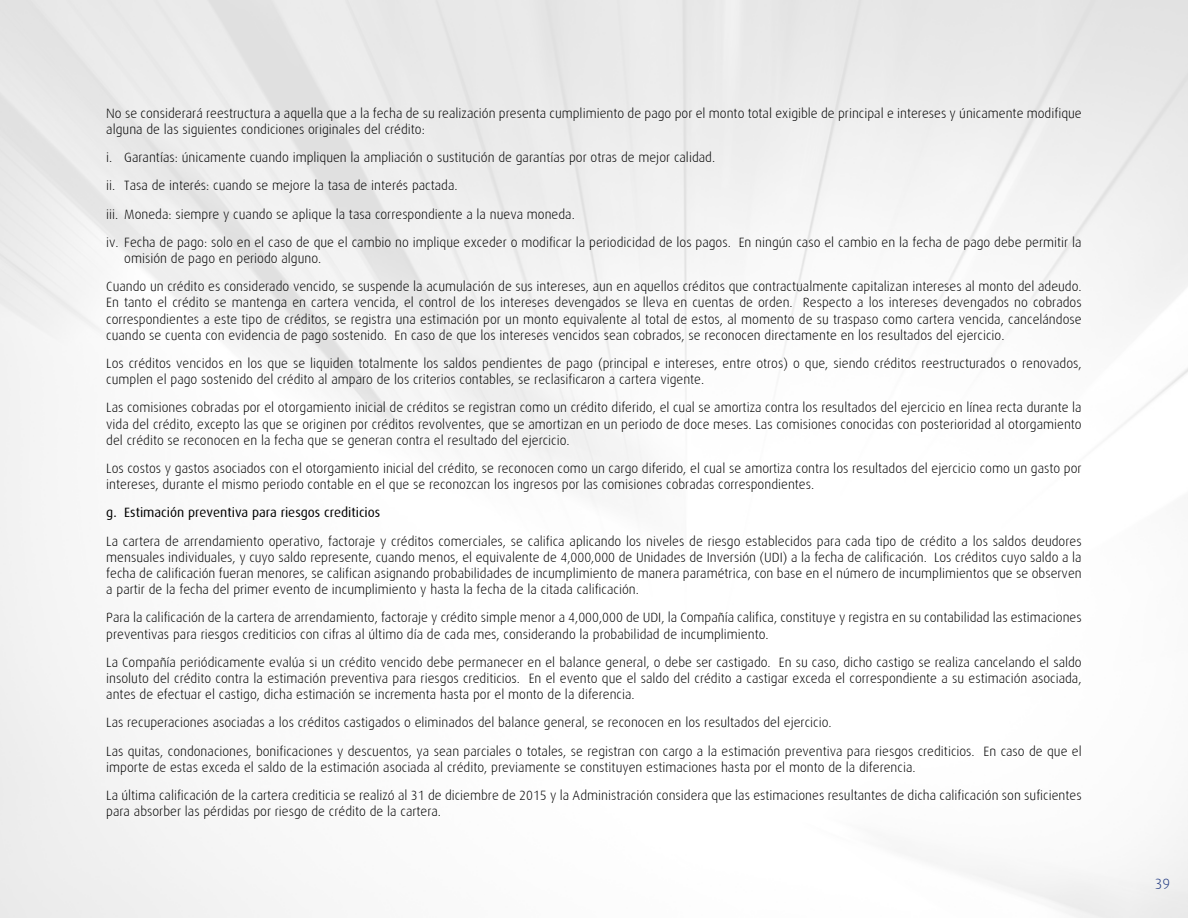
<style>
.page{position:relative;width:1188px;height:918px;background:#fff}
.page>*{position:absolute;margin:0;border:0;box-sizing:border-box;transform-origin:0 0}
.t1{font:300 15px "Dax";color:#243c83}
.t2{font:300 13.5px/16.2px "Dax";color:#000}
.t3{font:13.5px "Dax";color:#000}
</style>
<div class="page">
<p class="t2" style="left:106px;top:105px;width:977px">No se considerará reestructura a aquella que a la fecha de su realización presenta cumplimiento de pago por el monto total exigible de principal e intereses y únicamente modifique alguna de las siguientes condiciones originales del crédito:</p>
<p class="t2" style="left:106px;top:144px;width:977px;line-height:28.2px">i. Garantías: únicamente cuando impliquen la ampliación o sustitución de garantías por otras de mejor calidad.<br>ii. Tasa de interés: cuando se mejore la tasa de interés pactada.<br>iii. Moneda: siempre y cuando se aplique la tasa correspondiente a la nueva moneda.<br>iv. Fecha de pago: solo en el caso de que el cambio no implique exceder o modificar la periodicidad de los pagos. En ningún caso el cambio en la fecha de pago debe permitir la</p>
<p class="t2" style="left:106px;top:244px;width:977px;line-height:28.2px;text-indent:18px">omisión de pago en periodo alguno.<br>Cuando un crédito es considerado vencido, se suspende la acumulación de sus intereses, aun en aquellos créditos que contractualmente capitalizan intereses al monto del adeudo.</p>
<p class="t2" style="left:106px;top:295px;width:977px;text-align:justify">En tanto el crédito se mantenga en cartera vencida, el control de los intereses devengados se lleva en cuentas de orden. Respecto a los intereses devengados no cobrados correspondientes a este tipo de créditos, se registra una estimación por un monto equivalente al total de estos, al momento de su traspaso como cartera vencida, cancelándose cuando se cuenta con evidencia de pago sostenido. En caso de que los intereses vencidos sean cobrados, se reconocen directamente en los resultados del ejercicio.</p>
<p class="t2" style="left:106px;top:355px;width:977px">Los créditos vencidos en los que se liquiden totalmente los saldos pendientes de pago (principal e intereses, entre otros) o que, siendo créditos reestructurados o renovados, cumplen el pago sostenido del crédito al amparo de los criterios contables, se reclasificaron a cartera vigente.</p>
<p class="t2" style="left:106px;top:400px;width:977px;text-align:justify">Las comisiones cobradas por el otorgamiento inicial de créditos se registran como un crédito diferido, el cual se amortiza contra los resultados del ejercicio en línea recta durante la vida del crédito, excepto las que se originen por créditos revolventes, que se amortizan en un periodo de doce meses. Las comisiones conocidas con posterioridad al otorgamiento del crédito se reconocen en la fecha que se generan contra el resultado del ejercicio.</p>
<p class="t2" style="left:106px;top:460px;width:977px">Los costos y gastos asociados con el otorgamiento inicial del crédito, se reconocen como un cargo diferido, el cual se amortiza contra los resultados del ejercicio como un gasto por intereses, durante el mismo periodo contable en el que se reconozcan los ingresos por las comisiones cobradas correspondientes.</p>
<p class="t3" style="left:106px;top:505px;width:276px">g. Estimación preventiva para riesgos crediticios</p>
<p class="t2" style="left:106px;top:533px;width:977px;text-align:justify">La cartera de arrendamiento operativo, factoraje y créditos comerciales, se califica aplicando los niveles de riesgo establecidos para cada tipo de crédito a los saldos deudores mensuales individuales, y cuyo saldo represente, cuando menos, el equivalente de 4,000,000 de Unidades de Inversión (UDI) a la fecha de calificación. Los créditos cuyo saldo a la fecha de calificación fueran menores, se califican asignando probabilidades de incumplimiento de manera paramétrica, con base en el número de incumplimientos que se observen a partir de la fecha del primer evento de incumplimiento y hasta la fecha de la citada calificación.</p>
<p class="t2" style="left:106px;top:610px;width:977px">Para la calificación de la cartera de arrendamiento, factoraje y crédito simple menor a 4,000,000 de UDI, la Compañía califica, constituye y registra en su contabilidad las estimaciones preventivas para riesgos crediticios con cifras al último día de cada mes, considerando la probabilidad de incumplimiento.</p>
<p class="t2" style="left:106px;top:654px;width:977px;text-align:justify">La Compañía periódicamente evalúa si un crédito vencido debe permanecer en el balance general, o debe ser castigado. En su caso, dicho castigo se realiza cancelando el saldo insoluto del crédito contra la estimación preventiva para riesgos crediticios. En el evento que el saldo del crédito a castigar exceda el correspondiente a su estimación asociada, antes de efectuar el castigo, dicha estimación se incrementa hasta por el monto de la diferencia.</p>
<p class="t2" style="left:106px;top:709px;width:977px;line-height:28.2px">Las recuperaciones asociadas a los créditos castigados o eliminados del balance general, se reconocen en los resultados del ejercicio.<br>Las quitas, condonaciones, bonificaciones y descuentos, ya sean parciales o totales, se registran con cargo a la estimación preventiva para riesgos crediticios. En caso de que el</p>
<p class="t2" style="left:106px;top:753px;width:977px;line-height:28.2px">importe de estas exceda el saldo de la estimación asociada al crédito, previamente se constituyen estimaciones hasta por el monto de la diferencia.<br>La última calificación de la cartera crediticia se realizó al 31 de diciembre de 2015 y la Administración considera que las estimaciones resultantes de dicha calificación son suficientes</p>
<p class="t2" style="left:106px;top:804px;width:336px">para absorber las pérdidas por riesgo de crédito de la cartera.</p>
<p class="t1" style="left:1155px;top:875px;width:17px">39</p>
</div>
